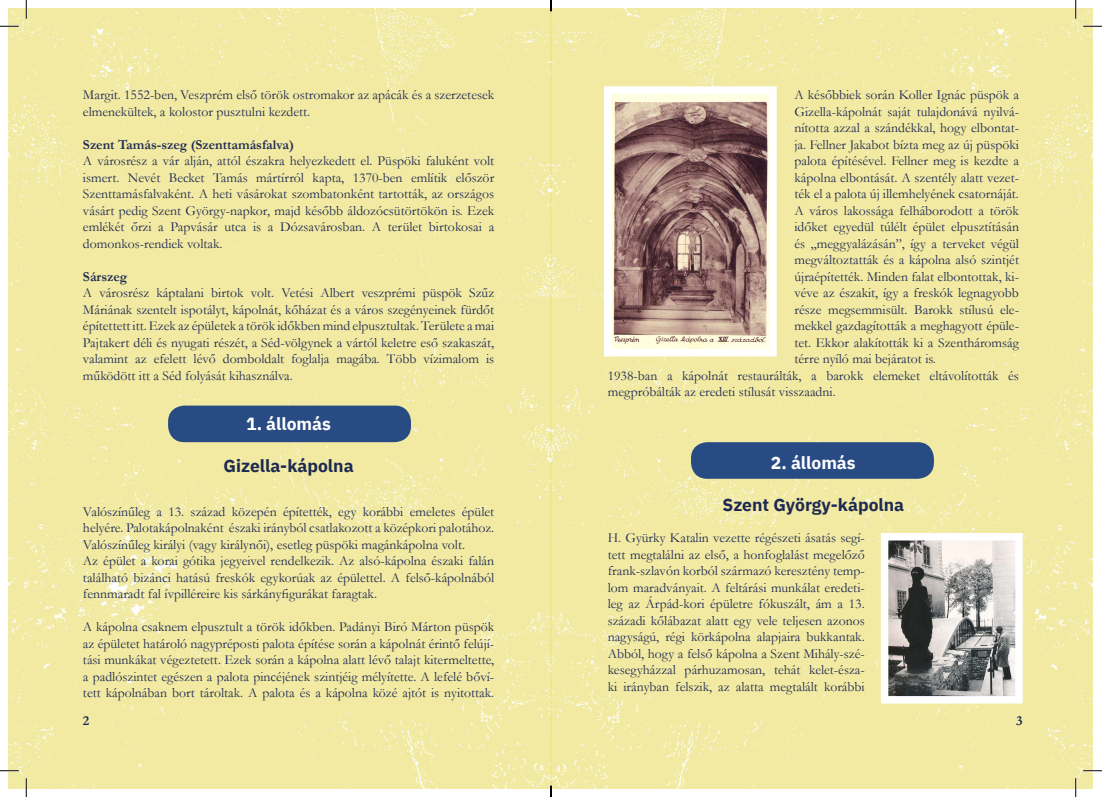
<style>
.page{position:relative;width:1102px;height:797px;background:#fff}
.page>*{position:absolute;margin:0;border:0;box-sizing:border-box;transform-origin:0 0}
.t1{font:700 17.5px "IBM Plex Sans";color:#1e2951}
.t2{font:700 17.5px "IBM Plex Sans";color:#fff}
._1törzs{font:13.75px/16.5px "Garamond";color:#1e2951;text-align:justify}
.t3{font:700 13.75px "Garamond";color:#1e2951}
</style>
<div class="page">
<div style="left:9px;top:9px;width:1083px;height:779px;background:#f2eaa2"></div>
<div style="left:691px;top:442px;width:242px;height:37px;background:#284b83;border-radius:16px"></div>
<div style="left:168px;top:405px;width:243px;height:37px;background:#284b83;border-radius:16px"></div>
<img style="left:613px;top:95px;width:154px;height:252px">
<div style="left:604px;top:86px;width:172px;height:270px;border:8px solid #fff"></div>
<img style="left:889px;top:542px;width:124px;height:152px">
<div style="left:880px;top:533px;width:142px;height:170px;border:8px solid #fff"></div>
<svg style="left:0;top:25px;width:19px;height:2px"></svg>
<svg style="left:1083px;top:25px;width:18px;height:2px"></svg>
<svg style="left:0;top:770px;width:19px;height:1px"></svg>
<svg style="left:1083px;top:770px;width:18px;height:1px"></svg>
<svg style="left:25px;top:0;width:2px;height:19px"></svg>
<svg style="left:25px;top:778px;width:2px;height:19px"></svg>
<svg style="left:1074px;top:0;width:2px;height:19px"></svg>
<svg style="left:1074px;top:778px;width:2px;height:19px"></svg>
<svg style="left:550px;top:785px;width:1px;height:12px"></svg>
<p class="_1törzs" style="left:83px;top:86px;width:413px">Margit. 1552-ben, Veszprém első török ostromakor az apácák és a szerzetesek elmenekültek, a kolostor pusztulni kezdett.</p>
<p class="t3" style="left:83px;top:135px;width:212px">Szent Tamás-szeg (Szenttamásfalva)</p>
<p class="_1törzs" style="left:83px;top:152px;width:413px">A városrész a vár alján, attól északra helyezkedett el. Püspöki faluként volt ismert. Nevét Becket Tamás mártírról kapta, 1370-ben említik először Szenttamásfalvaként. A heti vásárokat szombatonként tartották, az országos vásárt pedig Szent György-napkor, majd később áldozócsütörtökön is. Ezek emlékét őrzi a Papvásár utca is a Dózsavárosban. A terület birtokosai a domonkos-rendiek voltak.</p>
<p class="t3" style="left:83px;top:267px;width:46px">Sárszeg</p>
<p class="_1törzs" style="left:83px;top:284px;width:413px">A városrész káptalani birtok volt. Vetési Albert veszprémi püspök Szűz Máriának szentelt ispotályt, kápolnát, kőházat és a város szegényeinek fürdőt építettett itt. Ezek az épületek a török időkben mind elpusztultak. Területe a mai Pajtakert déli és nyugati részét, a Séd-völgynek a vártól keletre eső szakaszát, valamint az efelett lévő domboldalt foglalja magába. Több vízimalom is működött itt a Séd folyását kihasználva.</p>
<p class="_1törzs" style="left:794px;top:86px;width:226px">A későbbiek során Koller Ignác püspök a Gizella-kápolnát saját tulajdonává nyilvá&shy;nította azzal a szándékkal, hogy elbontat&shy;ja. Fellner Jakabot bízta meg az új püspöki palota építésével. Fellner meg is kezdte a kápolna elbontását. A szentély alatt vezet&shy;ték el a palota új illemhelyének csatornáját.<br>A város lakossága felháborodott a török időket egyedül túlélt épület elpusztításán és „meggyalázásán”, így a terveket végül megváltoztatták és a kápolna alsó szintjét újraépítették. Minden falat elbontottak, ki&shy;véve az északit, így a freskók legnagyobb része megsemmisült. Barokk stílusú ele&shy;mekkel gazdagították a meghagyott épüle&shy;tet. Ekkor alakították ki a Szentháromság térre nyíló mai bejáratot is.</p>
<p class="_1törzs" style="left:607px;top:367px;width:413px">1938-ban a kápolnát restaurálták, a barokk elemeket eltávolították és megpróbálták az eredeti stílusát visszaadni.</p>
<p class="t2" style="left:246px;top:410px;width:86px">1. állomás</p>
<p class="t1" style="left:223px;top:452px;width:131px">Gizella-kápolna</p>
<p class="t2" style="left:770px;top:449px;width:86px">2. állomás</p>
<p class="t1" style="left:722px;top:491px;width:183px">Szent György-kápolna</p>
<p class="_1törzs" style="left:83px;top:502px;width:413px">Valószínűleg a 13. század közepén építették, egy korábbi emeletes épület helyére. Palotakápolnaként északi irányból csatlakozott a középkori palotához.<br>Valószínűleg királyi (vagy királynői), esetleg püspöki magánkápolna volt.</p>
<p class="_1törzs" style="left:83px;top:552px;width:413px">Az épület a korai gótika jegyeivel rendelkezik. Az alsó-kápolna északi falán található bizánci hatású freskók egykorúak az épülettel. A felső-kápolnából fennmaradt fal ívpilléreire kis sárkányfigurákat faragtak.</p>
<p class="_1törzs" style="left:83px;top:618px;width:413px">A kápolna csaknem elpusztult a török időkben. Padányi Biró Márton püspök az épületet határoló nagypréposti palota építése során a kápolnát érintő felújí&shy;tási munkákat végeztetett. Ezek során a kápolna alatt lévő talajt kitermeltette, a padlószintet egészen a palota pincéjének szintjéig mélyítette. A lefelé bőví&shy;tett kápolnában bort tároltak. A palota és a kápolna közé ajtót is nyitottak.</p>
<p class="_1törzs" style="left:607px;top:529px;width:258px">H. Gyürky Katalin vezette régészeti ásatás segí&shy;tett megtalálni az első, a honfoglalást megelőző frank-szlavón korból származó keresztény temp&shy;lom maradványait. A feltárási munkálat eredeti&shy;leg az Árpád-kori épületre fókuszált, ám a 13. századi kőlábazat alatt egy vele teljesen azonos nagyságú, régi körkápolna alapjaira bukkantak.<br>Abból, hogy a felső kápolna a Szent Mihály-szé&shy;kesegyházzal párhuzamosan, tehát kelet-észa&shy;ki irányban felszik, az alatta megtalált korábbi</p>
<p class="t3" style="left:83px;top:711px;width:8px">2</p>
<p class="t3" style="left:1015px;top:711px;width:8px">3</p>
</div>
